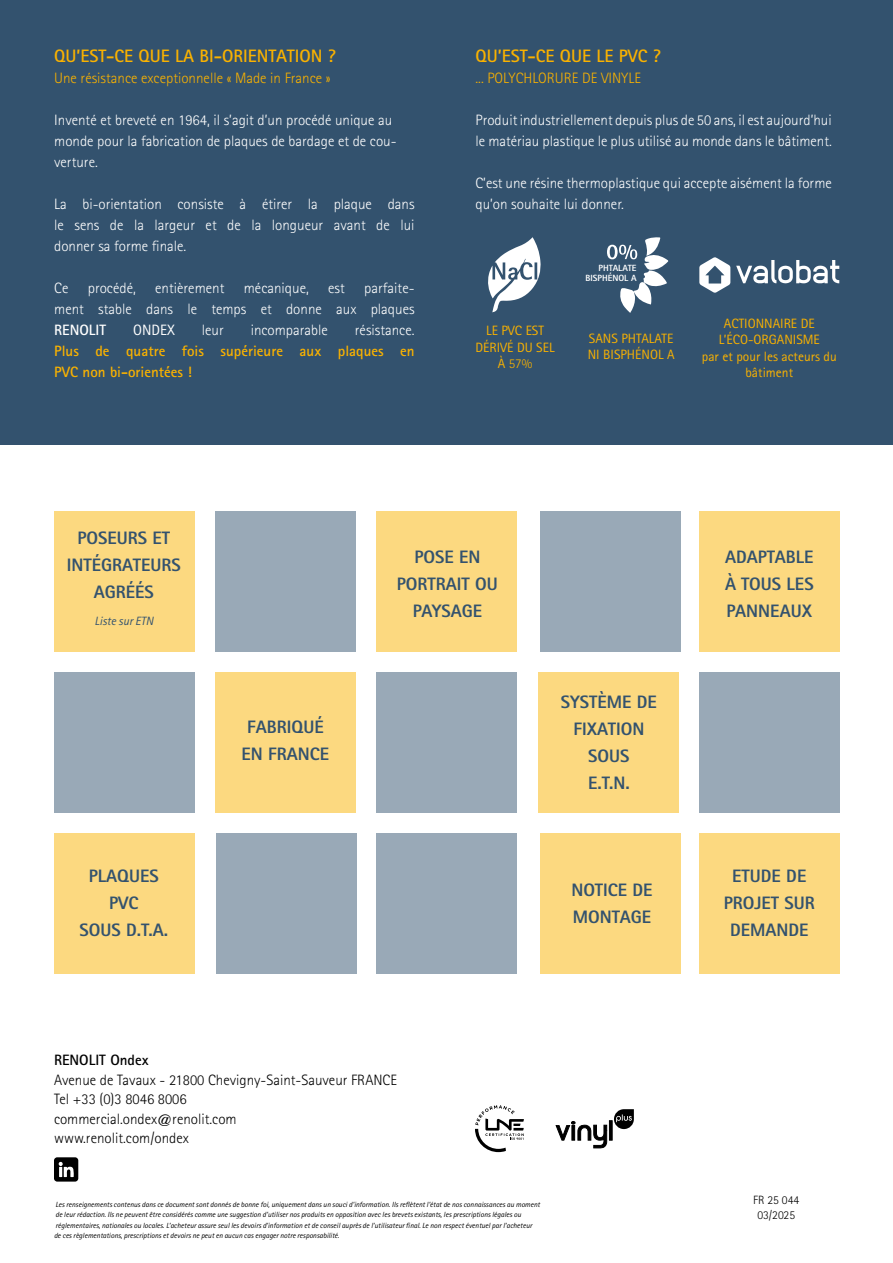
<style>
.page{position:relative;width:893px;height:1263px;background:#fff}
.page>*{position:absolute;margin:0;border:0;box-sizing:border-box;transform-origin:0 0}
.t1{font:800 18px/27px "Rotis Sans Serif Std";color:#33526e;text-align:center}
.t2{font:700 18px "Rotis Sans Serif Std";color:#fab200}
.t3{font:300 15px/21px "Rotis Sans Serif Std";color:#fff}
.t4{font:300 15px/19.5px "Rotis Sans Serif Std";color:#000}
.t5{font:300 15px "Rotis Sans Serif Std";color:#fab200}
.t6{font:700 15px/21px "Rotis Sans Serif Std";color:#fab200}
.t7{font:700 15px "Rotis Sans Serif Std";color:#000}
.t8{font:700 15px "Rotis Sans Serif Std";color:#fff}
.t9{font:15px "Rotis Sans Serif Std";color:#fff}
.t10{font:13.5px/16.2px "Rotis Sans Serif Std";color:#fab200;text-align:center}
.t11{font:300 12px/15px "Rotis Sans Serif Std";color:#000;text-align:center}
.t12{font:italic 12px "Rotis Sans Serif Std";color:#33526e}
.t13{font:800 9px/10.8px "Rotis Sans Serif Std";color:#fff;text-align:right}
.t14{font:italic 7.5px/10.5px "Rotis Sans Serif Std";color:#000}
.s1{font-weight:300}
</style>
<div class="page">
<div style="left:0;top:0;width:893px;height:444px;background:#33526e"></div>
<svg style="left:614px;top:1109px;width:20px;height:20px"></svg>
<hr style="left:609px;top:1120px;width:3px;height:20px;background:#000">
<svg style="left:556px;top:1121px;width:51px;height:27px"></svg>
<svg style="left:475px;top:1105px;width:49px;height:47px"></svg>
<div style="left:54px;top:834px;width:140px;height:140px;background:#fcd980"></div>
<div style="left:216px;top:672px;width:140px;height:140px;background:#fcd980"></div>
<div style="left:377px;top:834px;width:140px;height:140px;background:#99a9b7"></div>
<div style="left:538px;top:672px;width:140px;height:140px;background:#fcd980"></div>
<div style="left:216px;top:511px;width:140px;height:140px;background:#99a9b7"></div>
<div style="left:377px;top:511px;width:140px;height:140px;background:#fcd980"></div>
<div style="left:699px;top:511px;width:140px;height:140px;background:#fcd980"></div>
<div style="left:540px;top:511px;width:140px;height:140px;background:#99a9b7"></div>
<div style="left:54px;top:511px;width:140px;height:140px;background:#fcd980"></div>
<div style="left:54px;top:672px;width:140px;height:140px;background:#99a9b7"></div>
<div style="left:377px;top:672px;width:140px;height:140px;background:#99a9b7"></div>
<div style="left:699px;top:672px;width:140px;height:140px;background:#99a9b7"></div>
<div style="left:699px;top:834px;width:140px;height:140px;background:#fcd980"></div>
<div style="left:540px;top:834px;width:140px;height:140px;background:#fcd980"></div>
<div style="left:216px;top:834px;width:140px;height:140px;background:#99a9b7"></div>
<svg style="left:54px;top:1157px;width:24px;height:24px"></svg>
<svg style="left:488px;top:237px;width:53px;height:75px"></svg>
<svg style="left:607px;top:237px;width:62px;height:76px"></svg>
<svg style="left:699px;top:257px;width:31px;height:36px"></svg>
<svg style="left:736px;top:260px;width:103px;height:23px"></svg>
<h1 class="t2" style="left:54px;top:45px;width:283px">QU’EST-CE QUE LA BI-ORIENTATION ?</h1>
<h2 class="t5" style="left:54px;top:70px;width:278px">Une résistance exceptionnelle « Made in France »</h2>
<h2 class="t3" style="left:54px;top:110px;width:344px">Inventé et breveté en 1964, il s’agit d’un procédé unique au monde pour la fabrication de plaques de bardage et de cou&shy;verture.</h2>
<h2 class="t3" style="left:54px;top:194px;width:362px;text-align:justify">La bi-orientation consiste à étirer la plaque dans le sens de la largeur et de la longueur avant de lui donner sa forme finale.</h2>
<h2 class="t3" style="left:54px;top:278px;width:16px">Ce</h2>
<h2 class="t3" style="left:88px;top:278px;width:50px">procédé,</h2>
<h2 class="t3" style="left:155px;top:278px;width:71px">entièrement</h2>
<h2 class="t3" style="left:244px;top:278px;width:66px">mécanique,</h2>
<h2 class="t3" style="left:328px;top:278px;width:18px">est</h2>
<h2 class="t3" style="left:54px;top:278px;width:362px;text-align:right">parfaite-<br>ment stable dans le temps et donne aux plaques</h2>
<h2 class="t8" style="left:54px;top:321px;width:53px">RENOLIT</h2>
<h2 class="t9" style="left:133px;top:321px;width:43px">ONDEX</h2>
<h2 class="t3" style="left:202px;top:320px;width:23px">leur</h2>
<h2 class="t3" style="left:251px;top:320px;width:79px">incomparable</h2>
<h2 class="t3" style="left:355px;top:320px;width:61px">résistance.</h2>
<h2 class="t6" style="left:54px;top:341px;width:362px">Plus de quatre fois supérieure aux plaques en<br>PVC non bi-orientées !</h2>
<h1 class="t2" style="left:475px;top:45px;width:187px">QU’EST-CE QUE LE PVC ?</h1>
<h2 class="t5" style="left:475px;top:70px;width:167px">... POLYCHLORURE DE VINYLE</h2>
<h2 class="t3" style="left:475px;top:110px;width:358px">Produit industriellement depuis plus de 50 ans, il est aujourd’hui le matériau plastique le plus utilisé au monde dans le bâtiment.</h2>
<h2 class="t3" style="left:475px;top:173px;width:358px">C’est une résine thermoplastique qui accepte aisément la forme qu’on souhaite lui donner.</h2>
<p class="t13" style="left:586px;top:262px;width:53px">PHTALATE<br>BISPHÉNOL A</p>
<h3 class="t10" style="left:476px;top:323px;width:80px">LE PVC EST<br>DÉRIVÉ DU SEL<br>À <span class="s1">57%</span></h3>
<h3 class="t10" style="left:588px;top:330px;width:88px;text-align:left">SANS PHTALATE<br>NI BISPHÉNOL A</h3>
<h3 class="t10" style="left:702px;top:315px;width:136px">ACTIONNAIRE DE<br>L’ÉCO-ORGANISME<br>par et pour les acteurs du bâtiment</h3>
<h1 class="t1" style="left:67px;top:524px;width:116px">POSEURS ET<br>INTÉGRATEURS<br>AGRÉÉS</h1>
<h3 class="t12" style="left:95px;top:614px;width:60px">Liste sur ETN</h3>
<h1 class="t1" style="left:80px;top:862px;width:90px">PLAQUES<br>PVC<br>SOUS D.T.A.</h1>
<h1 class="t1" style="left:241px;top:713px;width:89px">FABRIQUÉ<br>EN FRANCE</h1>
<h1 class="t1" style="left:397px;top:543px;width:102px">POSE EN<br>PORTRAIT OU<br>PAYSAGE</h1>
<h1 class="t1" style="left:561px;top:688px;width:98px">SYSTÈME DE<br>FIXATION<br>SOUS<br>E.T.N.</h1>
<h1 class="t1" style="left:572px;top:876px;width:83px;text-align:left">NOTICE DE<br>MONTAGE</h1>
<h2 class="t7" style="left:54px;top:1051px;width:96px">RENOLIT Ondex</h2>
<h2 class="t4" style="left:54px;top:1070px;width:345px">Avenue de Tavaux - 21800 Chevigny-Saint-Sauveur FRANCE Tel +33 (0)3 8046 8006<br>commercial.ondex@renolit.com<br>www.renolit.com/ondex</h2>
<p class="t14" style="left:54px;top:1199px;width:488px">Les renseignements contenus dans ce document sont donnés de bonne foi, uniquement dans un souci d’information. Ils reflètent l’état de nos connaissances au moment de leur rédaction. Ils ne peuvent être considérés comme une suggestion d’utiliser nos produits en opposition avec les brevets existants, les prescriptions légales ou réglementaires, nationales ou locales. L’acheteur assure seul les devoirs d’information et de conseil auprès de l’utilisateur final. Le non respect éventuel par l’acheteur<br>de ces règlementations, prescriptions et devoirs ne peut en aucun cas engager notre responsabilité.</p>
<h1 class="t1" style="left:725px;top:543px;width:90px;text-align:justify">ADAPTABLE À TOUS LES PANNEAUX</h1>
<h1 class="t1" style="left:724px;top:862px;width:93px">ETUDE DE<br>PROJET SUR<br>DEMANDE</h1>
<h3 class="t11" style="left:753px;top:1192px;width:47px">FR 25 044<br>03/2025</h3>
</div>
